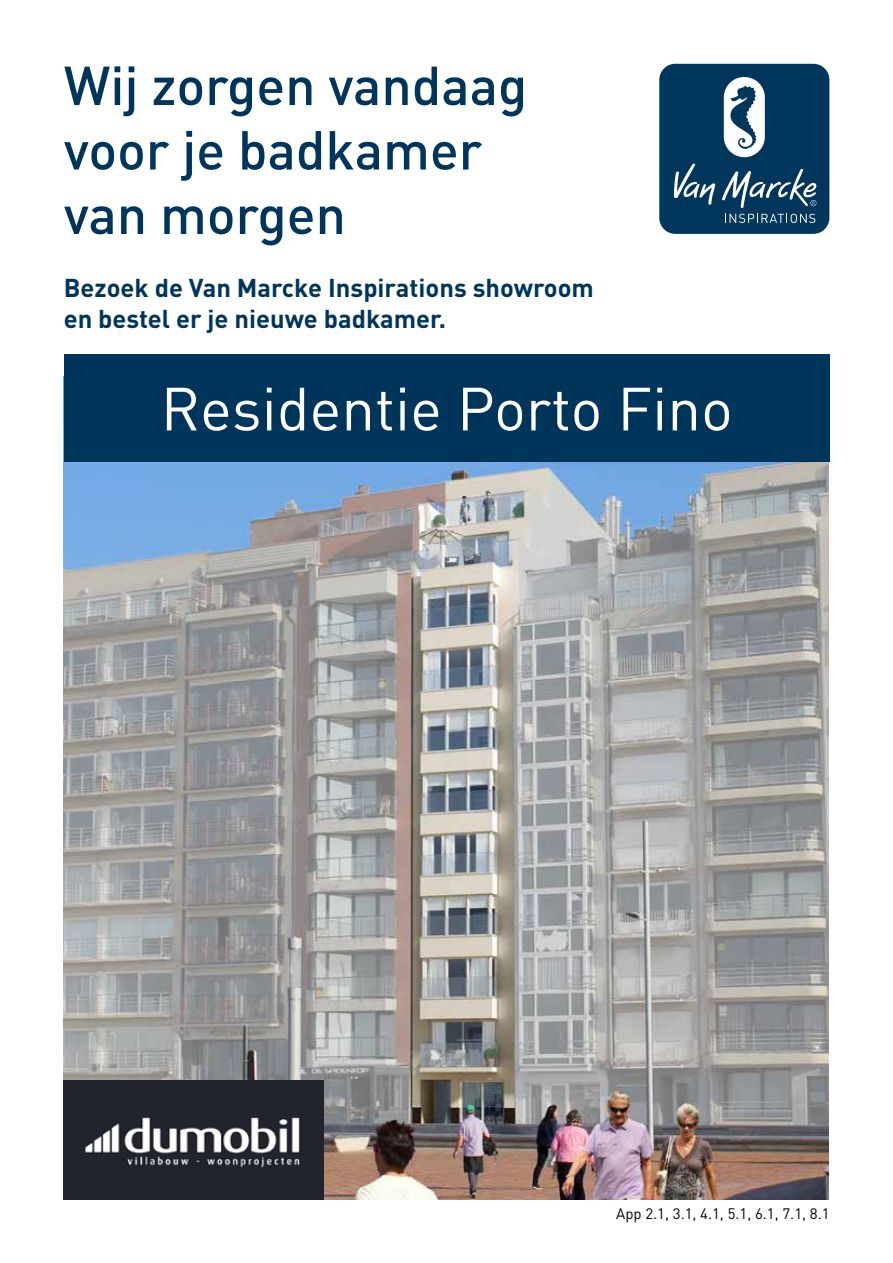
<style>
.page{position:relative;width:893px;height:1263px;background:#fff}
.page>*{position:absolute;margin:0;border:0;box-sizing:border-box;transform-origin:0 0}
.t1{font:60px "DINOT";color:#fff}
.t2{font:500 54px/64.5px "DINOT";color:#00355b}
.t3{font:700 25.5px/30.6px "DIN";color:#00355b}
.t4{font:15px "DINOT";color:#000}
</style>
<div class="page">
<div style="left:659px;top:64px;width:170px;height:170px;background:#00365c;border-radius:16px"></div>
<svg style="left:724px;top:77px;width:41px;height:80px"></svg>
<svg style="left:659px;top:125px;width:56px;height:95px"></svg>
<svg style="left:722px;top:169px;width:95px;height:54px"></svg>
<img style="left:64px;top:461px;width:765px;height:738px">
<div style="left:64px;top:354px;width:766px;height:107px;background:#00355b"></div>
<img style="left:64px;top:1080px;width:259px;height:119px">
<h2 class="t2" style="left:64px;top:51px;width:465px">Wij zorgen vandaag voor je badkamer van morgen</h2>
<p class="t3" style="left:64px;top:271px;width:532px">Bezoek de Van Marcke Inspirations showroom en bestel er je nieuwe badkamer.</p>
<h1 class="t1" style="left:161px;top:368px;width:574px">Residentie Porto Fino</h1>
<p class="t4" style="left:616px;top:1203px;width:215px">App 2.1, 3.1, 4.1, 5.1, 6.1, 7.1, 8.1</p>
</div>
